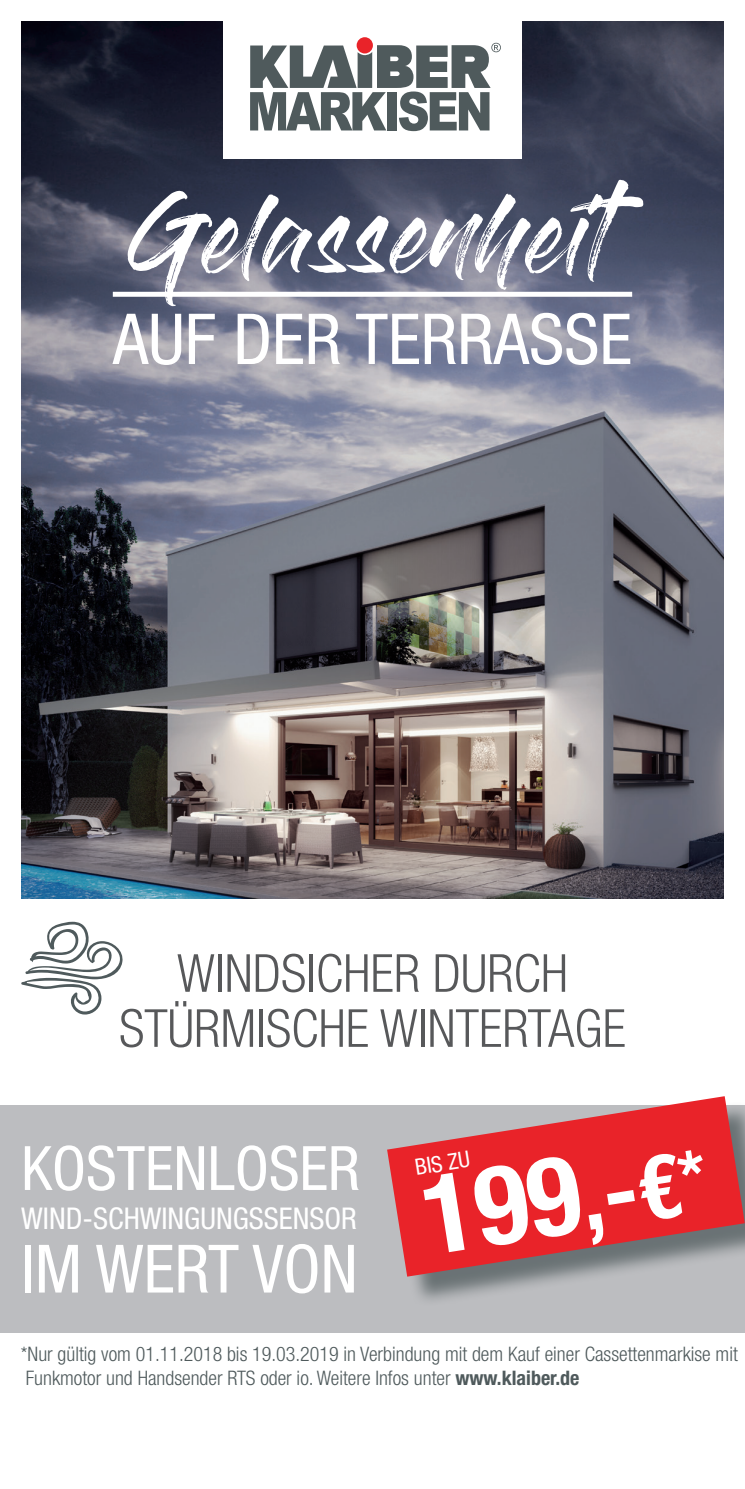
<style>
.page{position:relative;width:745px;height:1489px;background:#fff}
.page>*{position:absolute;margin:0;border:0;box-sizing:border-box;transform-origin:0 0}
.t1{font:700 condensed 110px "Helvetica Neue LT Std";color:#fff}
.t2{font:80px "Gloss And Bloom";color:#fff}
.t3{font:condensed 70.25px "Helvetica Neue LT Std";color:#fff}
.t4{font:condensed 66.75px "Helvetica Neue LT Std";color:#fff}
.t5{font:condensed 61.25px "Helvetica Neue LT Std";color:#fff}
.t6{font:300 condensed 52.5px/55px "Helvetica Neue LT Std";color:#57585a;text-align:center}
.t7{font:condensed 30px "Helvetica Neue LT Std";color:#fff}
.t8{font:condensed 22.5px "Helvetica Neue LT Std";color:#fff}
.t9{font:300 condensed 20px/24px "Helvetica Neue LT Std";color:#4f5a5c}
.s1{font-size:93.75px}
.s2{font-size:89.5px}
.s3{font-size:68.75px}
.s4{font-weight:700}
</style>
<div class="page">
<img style="left:21px;top:21px;width:702px;height:877px">
<div style="left:223px;top:0;width:298px;height:158px;background:#fff"></div>
<div style="left:356px;top:37px;width:16px;height:16px;background:#e92329;border-radius:50%"></div>
<svg style="left:250px;top:43px;width:250px;height:88px"></svg>
<div style="left:0;top:1105px;width:744px;height:227px;background:#bcbdc0"></div>
<div style="left:113px;top:292px;width:518px;height:5px;background:#fff"></div>
<svg style="left:21px;top:921px;width:102px;height:93px"></svg>
<div style="left:391px;top:1100px;width:353px;height:206px;background:#4f5a5c;opacity:.75"></div>
<svg style="left:387px;top:1096px;width:357px;height:180px;fill:#e92329"></svg>
<h2 class="t2" style="left:127px;top:198px;width:535px">Gelassenheit</h2>
<h3 class="t3" style="left:113px;top:298px;width:520px">AUF DER TERRASSE</h3>
<h3 class="t6" style="left:119px;top:945px;width:508px">windsicher durch stürmische wintertage</h3>
<h3 class="t5" style="left:21px;top:1132px;width:340px">KOSTENLOSER</h3>
<h3 class="t7" style="left:21px;top:1200px;width:337px">WIND-SCHWINGUNGSSENSOR</h3>
<h3 class="t4" style="left:21px;top:1230px;width:338px">IM WERT VON</h3>
<h1 class="t1" style="left:412px;top:1150px;width:287px;rotate:-9deg">199<span class="s1">,-</span><span class="s2">€</span><span class="s3">*</span></h1>
<p class="t8" style="left:413px;top:1154px;width:57px;rotate:-9deg">BIS ZU</p>
<p class="t9" style="left:21px;top:1342px;width:718px">*Nur gültig vom 01.11.2018 bis 19.03.2019 in Verbindung mit dem Kauf einer Cassettenmarkise mit<br>Funkmotor und Handsender RTS oder io. Weitere Infos unter <span class="s4">www.klaiber.de</span></p>
</div>
